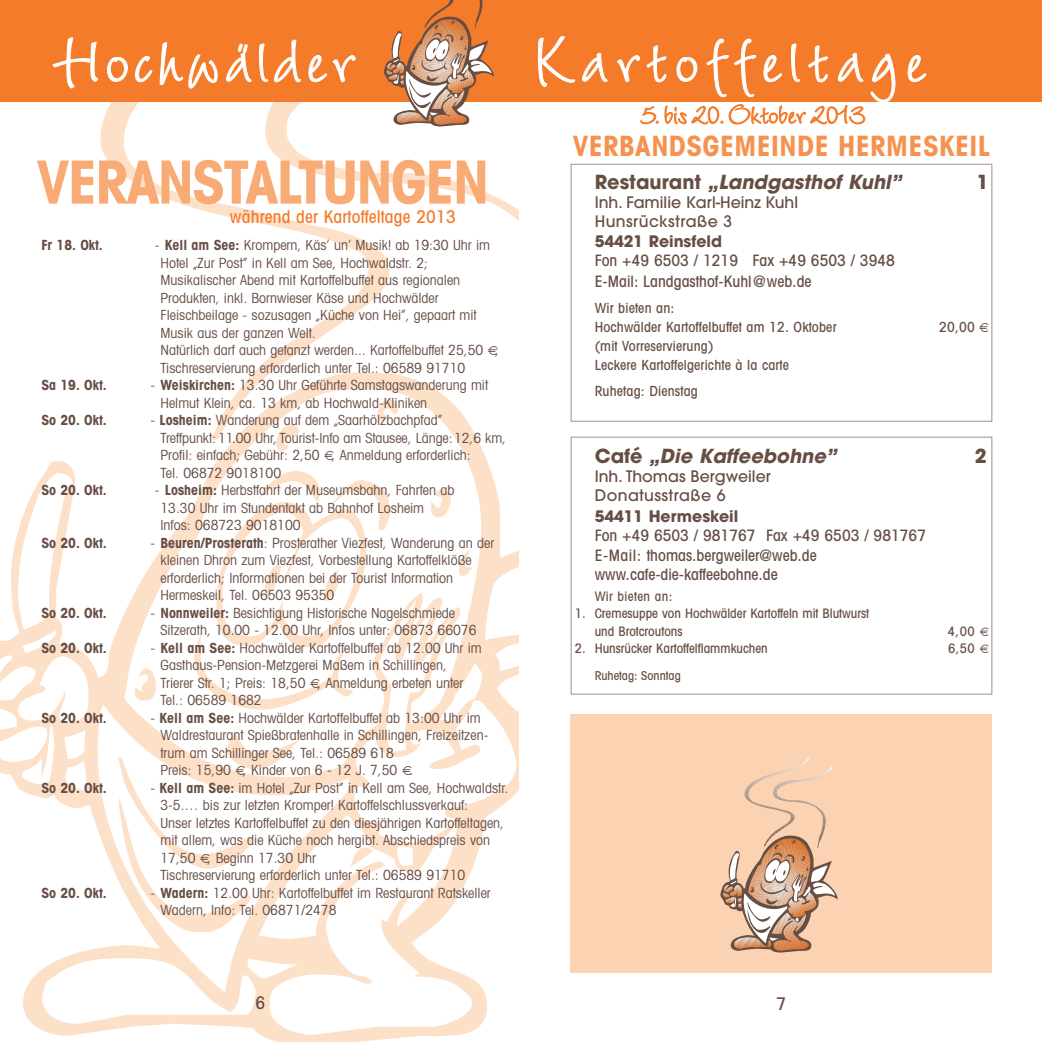
<style>
.page{position:relative;width:1042px;height:1042px;background:#fff}
.page>*{position:absolute;margin:0;border:0;box-sizing:border-box;transform-origin:0 0}
.t1{font:700 condensed 59.5px "Avant Garde";letter-spacing:-.035em;color:#f9ab75}
.t2{font:700 condensed 28px "Avant Garde";letter-spacing:.015em;color:#f6924f}
.t3{font:italic 700 19.25px "Avant Garde";color:#674e45}
.t4{font:700 19.25px "Avant Garde";color:#674e45}
.t5{font:500 condensed 17.5px "Avant Garde";letter-spacing:.01em;color:#f47b2a}
.t6{font:500 condensed 17.5px "Avant Garde";color:#674e45}
.t7{font:500 condensed 15.75px/19.2px "Avant Garde";color:#674e45}
.t8{font:500 15.75px/19.2px "Avant Garde";color:#674e45}
.t9{font:700 15.75px "Avant Garde";color:#674e45}
.t10{font:condensed 14px/17.5px "Avant Garde";color:#674e45}
.t11{font:500 condensed 14px/18.9px "Avant Garde";letter-spacing:.01em;color:#674e45}
.t12{font:700 condensed 14px "Avant Garde";color:#674e45}
.t13{font:500 condensed 13.12px/17.5px "Avant Garde";color:#674e45}
.t14{font:500 condensed 13.12px "Avant Garde";letter-spacing:.03em;color:#674e45}
.t15{font:500 condensed 12.25px "Avant Garde";color:#674e45}
.s1{font-weight:700}
.s2{font-style:normal}
</style>
<div class="page">
<svg style="left:100px;top:102px;width:165px;height:270px"></svg>
<svg style="left:265px;top:102px;width:253px;height:270px"></svg>
<svg style="left:23px;top:372px;width:468px;height:670px"></svg>
<svg style="left:125px;top:389px;width:356px;height:82px"></svg>
<svg style="left:98px;top:704px;width:161px;height:254px"></svg>
<svg style="left:259px;top:932px;width:213px;height:103px"></svg>
<svg style="left:42px;top:958px;width:256px;height:65px"></svg>
<svg style="left:0;top:473px;width:88px;height:318px"></svg>
<svg style="left:377px;top:398px;width:20px;height:22px"></svg>
<svg style="left:276px;top:425px;width:23px;height:27px"></svg>
<div style="left:0;top:0;width:1042px;height:102px;background:#f47b2a"></div>
<svg style="left:384px;top:0;width:110px;height:126px"></svg>
<svg style="left:52px;top:37px;width:46px;height:52px"></svg>
<svg style="left:107px;top:57px;width:21px;height:25px"></svg>
<svg style="left:135px;top:56px;width:18px;height:26px"></svg>
<svg style="left:159px;top:42px;width:59px;height:47px"></svg>
<svg style="left:226px;top:43px;width:26px;height:39px"></svg>
<svg style="left:259px;top:43px;width:9px;height:39px"></svg>
<svg style="left:274px;top:39px;width:27px;height:44px"></svg>
<svg style="left:308px;top:55px;width:48px;height:28px"></svg>
<svg style="left:538px;top:36px;width:37px;height:51px"></svg>
<svg style="left:582px;top:53px;width:26px;height:29px"></svg>
<svg style="left:907px;top:55px;width:19px;height:27px"></svg>
<svg style="left:617px;top:38px;width:279px;height:87px"></svg>
<div style="left:570px;top:164px;width:422px;height:258px;border:1px solid #a5968d"></div>
<div style="left:570px;top:437px;width:422px;height:257px;border:1px solid #a5968d"></div>
<div style="left:570px;top:714px;width:422px;height:258px;background:#fcd3b2"></div>
<svg style="left:720px;top:758px;width:118px;height:194px"></svg>
<svg style="left:488px;top:346px;width:9px;height:9px"></svg>
<svg style="left:324px;top:451px;width:9px;height:9px"></svg>
<svg style="left:118px;top:471px;width:400px;height:461px"></svg>
<h1 class="t1" style="left:36px;top:160px;width:454px">VERANSTALTUNGEN</h1>
<p class="t5" style="left:230px;top:210px;width:227px">während der Kartoffeltage 2013</p>
<p class="t12" style="left:41px;top:240px;width:63px">Fr 18. Okt.</p>
<p class="t10" style="left:160px;top:238px;width:340px;text-indent:-6px">- <span class="s1">Kell am See:</span> Krompern, Käs’ un’ Musik! ab 19:30 Uhr im Hotel „Zur Post” in Kell am See, Hochwaldstr. 2; Musikalischer Abend mit Kartoffelbuffet aus regionalen Produkten, inkl. Bornwieser Käse und Hochwälder Fleischbeilage - sozusagen „Küche von Hei”, gepaart mit Musik aus der ganzen Welt.<br>Natürlich darf auch getanzt werden... Kartoffelbuffet 25,50 ; Tischreservierung erforderlich unter Tel.: 06589 91710</p>
<p class="t12" style="left:41px;top:380px;width:67px">Sa 19. Okt.</p>
<p class="t10" style="left:160px;top:378px;width:329px;text-indent:-10px">- <span class="s1">Weiskirchen:</span> 13.30 Uhr Geführte Samstagswanderung mit<br>Helmut Klein, ca. 13 km, ab Hochwald-Kliniken</p>
<p class="t12" style="left:41px;top:415px;width:67px">So 20. Okt.</p>
<p class="t10" style="left:160px;top:413px;width:347px;text-indent:-10px">- <span class="s1">Losheim:</span> Wanderung auf dem „Saarhölzbachpfad”<br>Treffpunkt: 11.00 Uhr, Tourist-Info am Stausee, Länge:12,6 km, Profil: einfach; Gebühr: 2,50 , Anmeldung erforderlich:<br>Tel. 06872 9018100</p>
<p class="t12" style="left:41px;top:485px;width:67px">So 20. Okt.</p>
<p class="t10" style="left:160px;top:483px;width:295px;text-indent:-6px">- <span class="s1">Losheim:</span> Herbstfahrt der Museumsbahn, Fahrten ab<br>13.30 Uhr im Stundentakt ab Bahnhof Losheim<br>Infos: 068723 9018100</p>
<p class="t12" style="left:41px;top:537px;width:67px">So 20. Okt.</p>
<p class="t10" style="left:160px;top:535px;width:335px;text-indent:-10px">- <span class="s1">Beuren/Prosterath</span>: Prosterather Viezfest, Wanderung an der kleinen Dhron zum Viezfest, Vorbestellung Kartoffelklöße erforderlich; Informationen bei der Tourist Information Hermeskeil, Tel. 06503 95350</p>
<p class="t12" style="left:41px;top:607px;width:67px">So 20. Okt.</p>
<p class="t10" style="left:160px;top:605px;width:317px;text-indent:-10px">- <span class="s1">Nonnweiler:</span> Besichtigung Historische Nagelschmiede<br>Sitzerath, 10.00 - 12.00 Uhr, Infos unter: 06873 66076</p>
<p class="t12" style="left:41px;top:642px;width:67px">So 20. Okt.</p>
<p class="t10" style="left:160px;top:640px;width:323px;text-indent:-10px">- <span class="s1">Kell am See:</span> Hochwälder Kartoffelbuffet ab 12.00 Uhr im Gasthaus-Pension-Metzgerei Maßem in Schillingen, Trierer Str. 1; Preis: 18,50 , Anmeldung erbeten unter Tel.: 06589 1682</p>
<p class="t12" style="left:41px;top:712px;width:67px">So 20. Okt.</p>
<p class="t10" style="left:160px;top:710px;width:329px;text-indent:-10px">- <span class="s1">Kell am See:</span> Hochwälder Kartoffelbuffet ab 13:00 Uhr im Waldrestaurant Spießbratenhalle in Schillingen, Freizeitzen&shy;trum am Schillinger See, Tel.: 06589 618<br>Preis: 15,90 , Kinder von 6 - 12 J. 7,50 .</p>
<p class="t12" style="left:41px;top:782px;width:67px">So 20. Okt.</p>
<p class="t10" style="left:160px;top:780px;width:349px;text-indent:-10px">- <span class="s1">Kell am See:</span> im Hotel „Zur Post” in Kell am See, Hochwaldstr.<br>3-5.… bis zur letzten Kromper! Kartoffelschlussverkauf:<br>Unser letztes Kartoffelbuffet zu den diesjährigen Kartoffeltagen, mit allem, was die Küche noch hergibt. Abschiedspreis von 17,50 , Beginn 17.30 Uhr<br>Tischreservierung erforderlich unter Tel.: 06589 91710</p>
<p class="t12" style="left:41px;top:887px;width:67px">So 20. Okt.</p>
<p class="t10" style="left:160px;top:885px;width:332px;text-indent:-10px">- <span class="s1">Wadern:</span> 12.00 Uhr: Kartoffelbuffet im Restaurant Ratskeller<br>Wadern, Info: Tel. 06871/2478</p>
<h2 class="t2" style="left:573px;top:136px;width:419px">VERBANDSGEMEINDE HERMESKEIL</h2>
<h3 class="t3" style="left:595px;top:175px;width:311px"><span class="s2">R e st a u ra n t</span> „Landgasthof Kuhl”</h3>
<h3 class="t4" style="left:977px;top:175px;width:13px">1</h3>
<p class="t8" style="left:595px;top:194px;width:205px">Inh. Familie Karl-Heinz Kuhl<br>Hunsrückstraße 3</p>
<p class="t9" style="left:595px;top:235px;width:129px">54421 Reinsfeld</p>
<p class="t7" style="left:595px;top:251px;width:302px;line-height:21px">Fon +49 6503 / 1219 Fax +49 6503 / 3948<br>E-Mail: Landgasthof-Kuhl@web.de</p>
<p class="t11" style="left:595px;top:300px;width:243px">Wir bieten an:<br>Hochwälder Kartoffelbuffet am 12. Oktober</p>
<p class="t11" style="left:939px;top:319px;width:37px">20,00</p>
<p class="t11" style="left:595px;top:338px;width:196px">(mit Vorreservierung)<br>Leckere Kartoffelgerichte à la carte</p>
<p class="t11" style="left:595px;top:383px;width:105px">Ruhetag: Dienstag</p>
<h3 class="t3" style="left:595px;top:448px;width:247px"><span class="s2">C a f é</span> „Die Kaffeebohne”</h3>
<h3 class="t4" style="left:975px;top:448px;width:13px">2</h3>
<p class="t8" style="left:595px;top:468px;width:178px">Inh. Thomas Bergweiler<br>Donatusstraße 6</p>
<p class="t9" style="left:595px;top:510px;width:145px">54411 Hermeskeil</p>
<p class="t7" style="left:595px;top:527px;width:333px">Fon +49 6503 / 981767 Fax +49 6503 / 981767<br>E-Mail: thomas.bergweiler@web.de www.cafe-die-kaffeebohne.de</p>
<p class="t14" style="left:595px;top:591px;width:79px">Wir bieten an:</p>
<p class="t13" style="left:595px;top:606px;width:276px;text-indent:-20px">1. Cremesuppe von Hochwälder Kartoffeln mit Blutwurst und Brotcroutons</p>
<p class="t13" style="left:948px;top:623px;width:28px">4,00</p>
<p class="t13" style="left:575px;top:641px;width:194px">2. Hunsrücker Kartoffelflammkuchen</p>
<p class="t13" style="left:948px;top:641px;width:28px">6,50</p>
<p class="t15" style="left:595px;top:671px;width:88px">Ruhetag: Sonntag</p>
<p class="t6" style="left:256px;top:996px;width:11px">6</p>
<p class="t6" style="left:776px;top:997px;width:11px">7</p>
</div>
